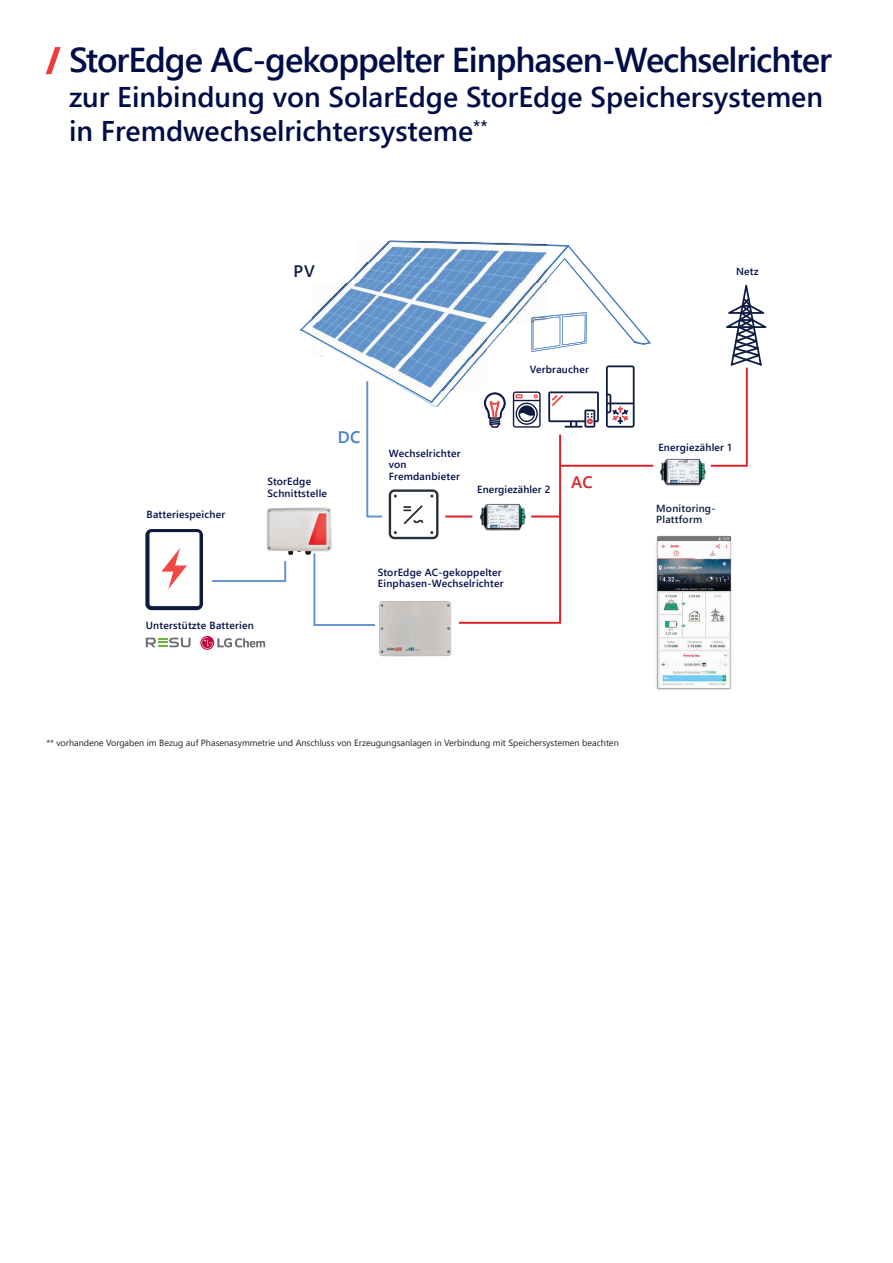
<style>
.page{position:relative;width:893px;height:1263px;background:#fff}
.page>*{position:absolute;margin:0;border:0;box-sizing:border-box;transform-origin:0 0}
.t1{font:600 34.5px "Segoe UI";letter-spacing:-.03em;color:#000d46}
.t2{font:600 28.5px "Segoe UI";color:#000d46}
.t3{font:600 16.65px "Segoe UI";color:#000d46}
.t4{font:600 16.65px "Segoe UI";color:#0e1b40}
.t5{font:600 16.65px "Segoe UI";color:#da2128}
.t6{font:600 16.65px "Segoe UI";color:#467ec1}
.t7{font:600 10.35px/11.2px "Segoe UI";letter-spacing:.02em;color:#000d46}
.t8{font:600 10.35px "Segoe UI";letter-spacing:.02em;color:#0e1b40}
.t9{font:9px "Segoe UI";color:#231f20}
</style>
<div class="page">
<svg style="left:46px;top:47px;width:15px;height:27px"></svg>
<hr style="left:561px;top:465px;width:92px;height:2px;background:#da2128">
<svg style="left:212px;top:561px;width:75px;height:21px"></svg>
<svg style="left:710px;top:285px;width:56px;height:182px"></svg>
<img style="left:659px;top:458px;width:47px;height:28px">
<img style="left:266px;top:508px;width:34px;height:47px">
<svg style="left:145px;top:529px;width:58px;height:81px"></svg>
<svg style="left:300px;top:240px;width:351px;height:386px"></svg>
<svg style="left:200px;top:636px;width:14px;height:14px"></svg>
<svg style="left:201px;top:637px;width:64px;height:12px"></svg>
<svg style="left:146px;top:638px;width:45px;height:9px"></svg>
<img style="left:650px;top:531px;width:82px;height:159px">
<img style="left:377px;top:590px;width:77px;height:67px">
<h1 class="t1" style="left:69px;top:32px;width:764px">StorEdge AC-gekoppelter Einphasen-Wechselrichter</h1>
<h2 class="t2" style="left:69px;top:74px;width:755px">zur Einbindung von SolarEdge StorEdge Speichersystemen</h2>
<h3 class="t3" style="left:473px;top:112px;width:16px">**</h3>
<h2 class="t2" style="left:69px;top:108px;width:406px">in Fremdwechselrichtersysteme</h2>
<h3 class="t4" style="left:293px;top:257px;width:23px">PV</h3>
<p class="t7" style="left:530px;top:364px;width:60px">Verbraucher</p>
<p class="t7" style="left:147px;top:509px;width:80px">Batteriespeicher</p>
<h3 class="t6" style="left:338px;top:423px;width:24px">DC</h3>
<p class="t7" style="left:267px;top:476px;width:61px">StorEdge<br>Schnittstelle</p>
<p class="t7" style="left:389px;top:448px;width:73px">Wechselrichter von<br>Fremdanbieter</p>
<p class="t7" style="left:477px;top:484px;width:75px">Energiezähler 2</p>
<p class="t7" style="left:182px;top:620px;width:74px">̈tzte Batterien</p>
<p class="t7" style="left:146px;top:620px;width:43px">Unterstu</p>
<p class="t7" style="left:378px;top:567px;width:127px">StorEdge AC-gekoppelter<br>Einphasen-Wechselrichter</p>
<h3 class="t5" style="left:571px;top:469px;width:23px">AC</h3>
<p class="t7" style="left:736px;top:266px;width:24px">Netz</p>
<p class="t7" style="left:658px;top:442px;width:75px">Energiezähler 1</p>
<p class="t8" style="left:656px;top:500px;width:61px">Monitoring-</p>
<p class="t8" style="left:656px;top:511px;width:47px">Plattform</p>
<p class="t9" style="left:46px;top:736px;width:574px">** vorhandene Vorgaben im Bezug auf Phasenasymmetrie und Anschluss von Erzeugungsanlagen in Verbindung mit Speichersystemen beachten</p>
</div>
